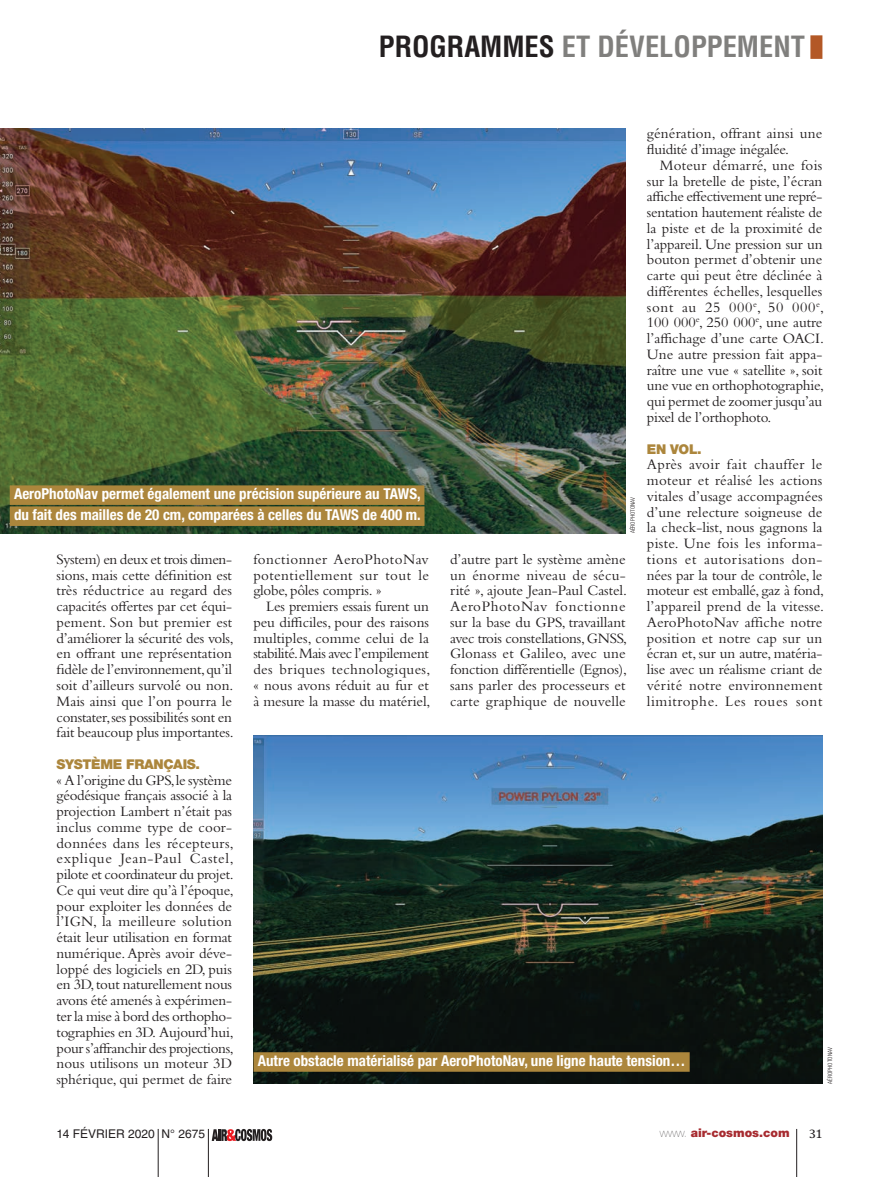
<style>
.page{position:relative;width:879px;height:1177px;background:#fff}
.page>*{position:absolute;margin:0;border:0;box-sizing:border-box;transform-origin:0 0}
.t1{font:700 condensed 28.5px "Helvetica LT Std";color:#807f7d}
.t2{font:15px/15.8px "Bembo Std";letter-spacing:.005em;color:#231f20;text-align:justify}
.t3{font:700 condensed 15px/21px "Helvetica Neue LT Std";color:#fff}
.t4{font:900 13.5px "Helvetica Neue LT Std";letter-spacing:-.025em;color:#ac863c}
.t5{font:12px "Helvetica LT Std";color:#231f20}
.t6{font:900 12px "Helvetica Neue LT Std";color:#a72b30}
.t7{font:12px "Times Europa LT Std";color:#231f20}
.t8{font:300 condensed 6px "Helvetica Neue LT Std";color:#231f20}
.s1{color:#231f20}
.s2{font-weight:200;color:#231f20}
</style>
<div class="page">
<img style="left:0;top:129px;width:625px;height:404px">
<div style="left:10px;top:485px;width:414px;height:20px;background:#ac863c"></div>
<div style="left:10px;top:506px;width:414px;height:20px;background:#ac863c"></div>
<img style="left:253px;top:735px;width:569px;height:348px">
<div style="left:253px;top:1051px;width:436px;height:20px;background:#ac863c"></div>
<div style="left:810px;top:35px;width:12px;height:24px;background:#b35826"></div>
<hr style="left:796px;top:1128px;width:1px;height:48px;background:#231f20">
<svg style="left:212px;top:1129px;width:60px;height:11px"></svg>
<hr style="left:158px;top:1128px;width:1px;height:48px;background:#231f20">
<hr style="left:208px;top:1128px;width:1px;height:48px;background:#231f20">
<h1 class="t1" style="left:379px;top:29px;width:427px"><span class="s1">PROGRAMMES</span> ET DÉVELOPPEMENT</h1>
<p class="t2" style="left:646px;top:125px;width:177px">génération, offrant ainsi une fluidité d’image inégalée.</p>
<p class="t2" style="left:646px;top:157px;width:179px;text-indent:13px">Moteur démarré, une fois sur la bretelle de piste, l’écran affiche effectivement une repré&shy;sentation hautement réaliste de la piste et de la proximité de l’appareil. Une pression sur un bouton permet d’obtenir une carte qui peut être déclinée à différentes échelles, lesquelles sont au 25 000<sup>e</sup>, 50 000<sup>e</sup>, 100 000<sup>e</sup>, 250 000<sup>e</sup>, une autre l’affichage d’une carte OACI.<br>Une autre pression fait appa&shy;raître une vue « satellite », soit une vue en orthophotographie, qui permet de zoomer jusqu’au pixel de l’orthophoto.</p>
<p class="t4" style="left:646px;top:440px;width:56px">EN VOL.</p>
<p class="t2" style="left:646px;top:456px;width:178px">Après avoir fait chauffer le moteur et réalisé les actions vitales d’usage accompagnées d’une relecture soigneuse de la check-list, nous gagnons la piste. Une fois les informa&shy;tions et autorisations don&shy;nées par la tour de contrôle, le moteur est emballé, gaz à fond, l’appareil prend de la vitesse.<br>AeroPhotoNav affiche notre position et notre cap sur un écran et, sur un autre, matéria&shy;lise avec un réalisme criant de vérité notre environnement limitrophe. Les roues sont</p>
<p class="t3" style="left:14px;top:483px;width:408px">AeroPhotoNav permet également une précision supérieure au TAWS, du fait des mailles de 20 cm, comparées à celles du TAWS de 400 m.</p>
<p class="t8" style="left:629px;top:533px;width:38px;rotate:-90deg">AÉROPHOTONAV</p>
<p class="t2" style="left:253px;top:551px;width:177px">fonctionner AeroPhotoNav potentiellement sur tout le globe, pôles compris. »</p>
<p class="t2" style="left:253px;top:598px;width:178px;text-indent:13px">Les premiers essais furent un peu difficiles, pour des raisons multiples, comme celui de la stabilité.Mais avec l’empilement des briques technologiques, « nous avons réduit au fur et à mesure la masse du matériel,</p>
<p class="t2" style="left:57px;top:551px;width:178px">System) en deux et trois dimen&shy;sions, mais cette définition est très réductrice au regard des capacités offertes par cet équi&shy;pement. Son but premier est d’améliorer la sécurité des vols, en offrant une représentation fidèle de l’environnement, qu’il soit d’ailleurs survolé ou non.<br>Mais ainsi que l’on pourra le constater, ses possibilités sont en fait beaucoup plus importantes.</p>
<p class="t4" style="left:57px;top:755px;width:145px">SYSTÈME FRANÇAIS.</p>
<p class="t2" style="left:57px;top:771px;width:179px">« A l’origine du GPS, le système géodésique français associé à la projection Lambert n’était pas inclus comme type de coor&shy;données dans les récepteurs, explique Jean-Paul Castel, pilote et coordinateur du projet.<br>Ce qui veut dire qu’à l’époque, pour exploiter les données de l’IGN, la meilleure solution était leur utilisation en format numérique. Après avoir déve&shy;loppé des logiciels en 2D, puis en 3D, tout naturellement nous avons été amenés à expérimen&shy;ter la mise à bord des orthopho&shy;tographies en 3D. Aujourd’hui, pour s’affranchir des projections, nous utilisons un moteur 3D sphérique, qui permet de faire</p>
<p class="t2" style="left:450px;top:551px;width:178px">d’autre part le système amène un énorme niveau de sécu&shy;rité », ajoute Jean-Paul Castel.<br>AeroPhotoNav fonctionne sur la base du GPS, travaillant avec trois constellations, GNSS, Glonass et Galileo, avec une fonction différentielle (Egnos), sans parler des processeurs et carte graphique de nouvelle</p>
<p class="t8" style="left:826px;top:1083px;width:38px;rotate:-90deg">AÉROPHOTONAV</p>
<p class="t3" style="left:258px;top:1049px;width:429px">Autre obstacle matérialisé par AeroPhotoNav, une ligne haute tension…</p>
<p class="t5" style="left:57px;top:1126px;width:150px">14 FÉVRIER 2020 N° 2675</p>
<p class="t6" style="left:659px;top:1125px;width:131px"><span class="s2">www.</span> air-cosmos.com</p>
<p class="t7" style="left:809px;top:1125px;width:15px">31</p>
</div>
